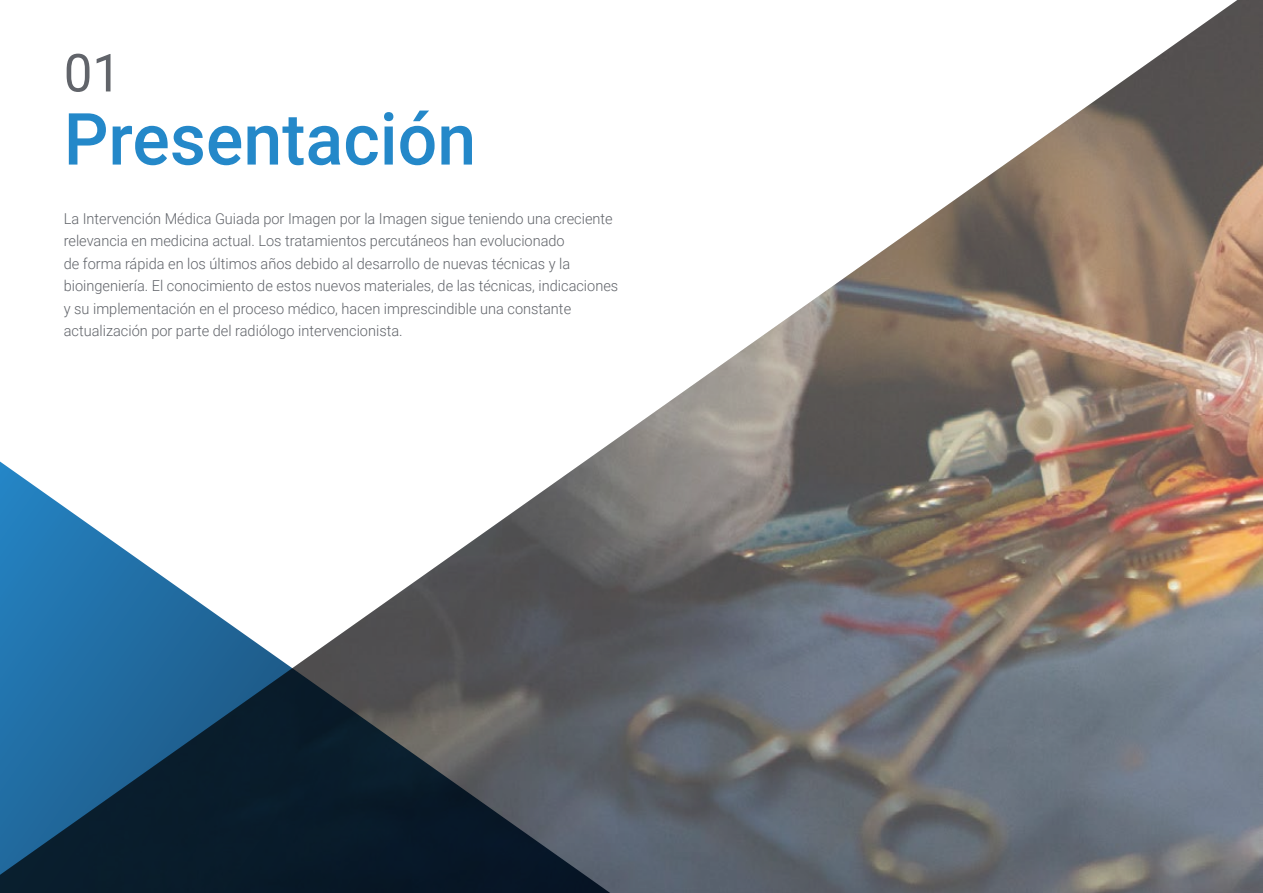
<style>
.page{position:relative;width:1263px;height:893px;background:#fff}
.page>*{position:absolute;margin:0;border:0;box-sizing:border-box;transform-origin:0 0}
.t1{font:500 72px "Roboto";color:#2488c9}
.t2{font:52.5px "Roboto";color:#61646a}
.t3{font:300 15px/22.5px "Roboto";color:#61646a}
</style>
<div class="page">
<img style="left:606px;top:0;width:657px;height:893px">
<svg style="left:0;top:446px;width:640px;height:447px"></svg>
<h2 class="t2" style="left:64px;top:36px;width:59px">01</h2>
<h1 class="t1" style="left:64px;top:89px;width:414px">Presentación</h1>
<p class="t3" style="left:64px;top:207px;width:556px">La Intervención Médica Guiada por Imagen por la Imagen sigue teniendo una creciente relevancia en medicina actual. Los tratamientos percutáneos han evolucionado<br>de forma rápida en los últimos años debido al desarrollo de nuevas técnicas y la bioingeniería. El conocimiento de estos nuevos materiales, de las técnicas, indicaciones y su implementación en el proceso médico, hacen imprescindible una constante actualización por parte del radiólogo intervencionista.</p>
</div>
